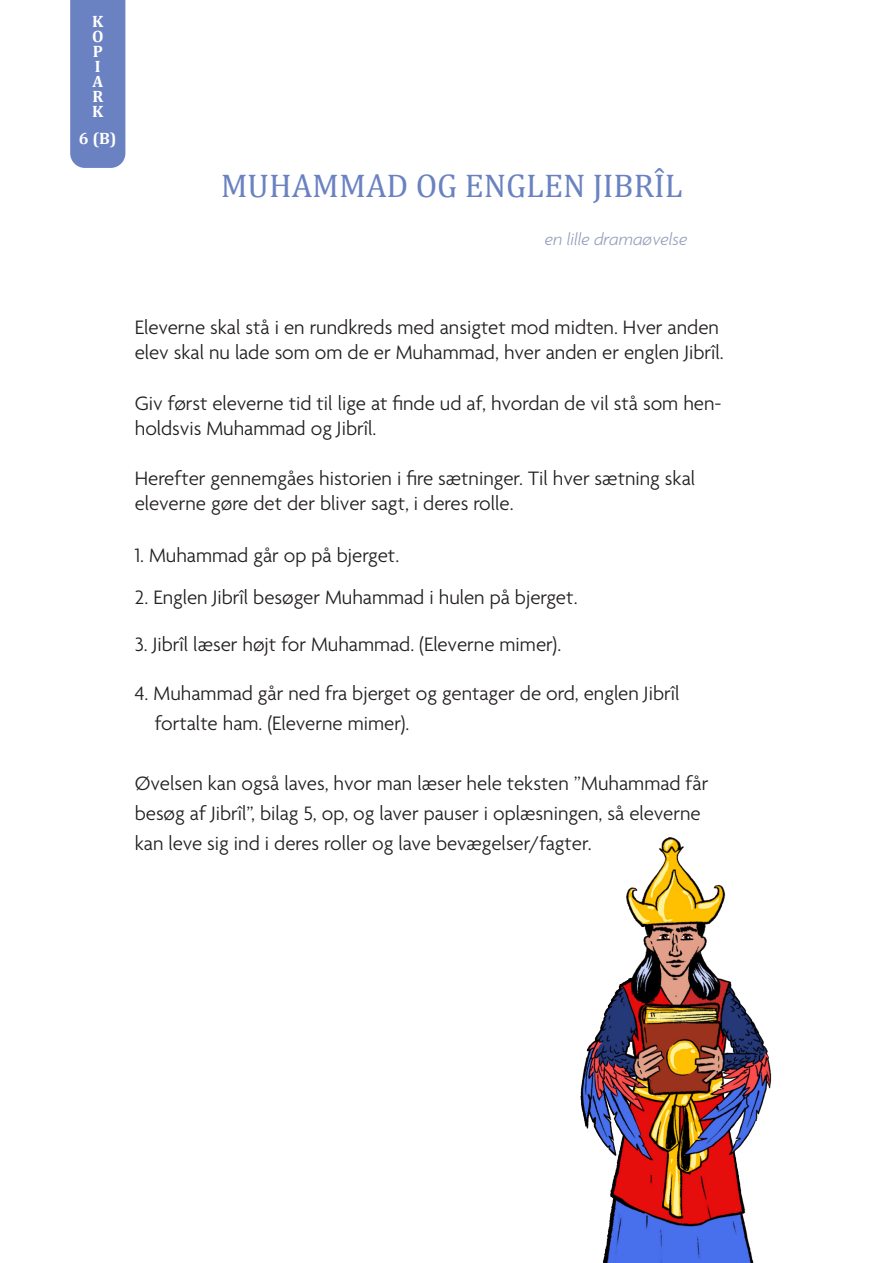
<style>
.page{position:relative;width:893px;height:1263px;background:#fff}
.page>*{position:absolute;margin:0;border:0;box-sizing:border-box;transform-origin:0 0}
.t1{font:33px "Cambria";color:#6a82c1}
.t2{font:300 21px/25.2px "Agenda";color:#231f20}
.t3{font:italic 300 18px "Agenda";color:#939bb8}
.t4{font:700 16.5px "Cambria";color:#fff}
</style>
<div class="page">
<div style="left:70px;top:0;width:56px;height:168px;background:#6a82c1"></div>
<img style="left:581px;top:838px;width:191px;height:425px">
<p class="t4" style="left:92px;top:9px;width:13px">K</p>
<p class="t4" style="left:92px;top:24px;width:13px">O</p>
<p class="t4" style="left:93px;top:39px;width:12px">P</p>
<p class="t4" style="left:95px;top:54px;width:7px">I</p>
<p class="t4" style="left:92px;top:69px;width:12px">A</p>
<p class="t4" style="left:92px;top:84px;width:12px">R</p>
<p class="t4" style="left:92px;top:99px;width:13px">K</p>
<p class="t4" style="left:79px;top:126px;width:39px">6 (B)</p>
<p class="t1" style="left:221px;top:166px;width:463px">MUHAMMAD OG ENGLEN JIBRÎL</p>
<p class="t3" style="left:545px;top:228px;width:144px">en lille dramaøvelse</p>
<p class="t2" style="left:135px;top:316px;width:591px">Eleverne skal stå i en rundkreds med ansigtet mod midten. Hver anden elev skal nu lade som om de er Muhammad, hver anden er englen Jibrîl.</p>
<p class="t2" style="left:135px;top:391px;width:588px">Giv først eleverne tid til lige at finde ud af, hvordan de vil stå som hen&shy;holdsvis Muhammad og Jibrîl.</p>
<p class="t2" style="left:135px;top:467px;width:562px">Herefter gennemgåes historien i fire sætninger. Til hver sætning skal eleverne gøre det der bliver sagt, i deres rolle.</p>
<p class="t2" style="left:135px;top:544px;width:266px">1. Muhammad går op på bjerget.</p>
<p class="t2" style="left:135px;top:586px;width:444px">2. Englen Jibrîl besøger Muhammad i hulen på bjerget.</p>
<p class="t2" style="left:135px;top:633px;width:428px">3. Jibrîl læser højt for Muhammad. (Eleverne mimer).</p>
<p class="t2" style="left:135px;top:682px;width:546px">4. Muhammad går ned fra bjerget og gentager de ord, englen Jibrîl</p>
<p class="t2" style="left:155px;top:712px;width:256px">fortalte ham. (Eleverne mimer).</p>
<p class="t2" style="left:135px;top:769px;width:575px;line-height:30px">Øvelsen kan også laves, hvor man læser hele teksten ”Muhammad får besøg af Jibrîl”, bilag 5, op, og laver pauser i oplæsningen, så eleverne kan leve sig ind i deres roller og lave bevægelser/fagter.</p>
</div>
